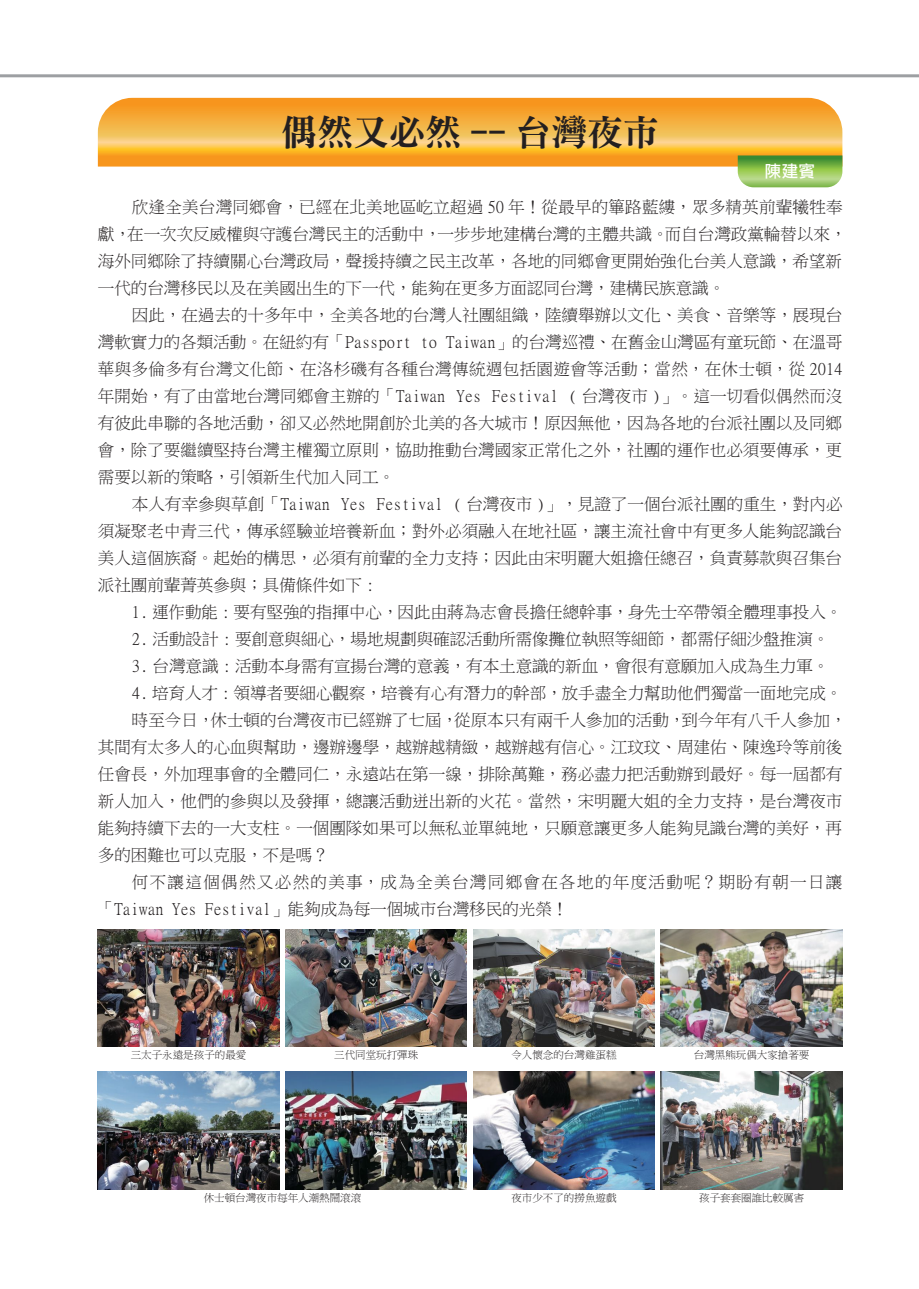
<style>
.page{position:relative;width:919px;height:1289px;background:#fff}
.page>*{position:absolute;margin:0;border:0;box-sizing:border-box;transform-origin:0 0}
.t1{font:36px "DFN Ming XB HK BF";color:#231f20}
.t2{font:16.5px/27px "Ming Li U";color:#231f20;text-align:justify}
.t3{font:16.5px "Ming Li U";letter-spacing:.08em;color:#231f20}
.t4{font:16.5px "DF Li Hei Md WIN BF";color:#fff}
.t5{font:10.5px "Ming Li U";color:#231f20}
</style>
<div class="page">
<hr style="left:0;top:74px;width:918px;height:3px;background:#9d9fa2">
<svg style="left:98px;top:98px;width:744px;height:68px;background:#f6af3e"></svg>
<svg style="left:737px;top:155px;width:105px;height:32px;background:#88bb59"></svg>
<img style="left:98px;top:929px;width:181px;height:117px">
<img style="left:98px;top:1071px;width:181px;height:118px">
<img style="left:285px;top:929px;width:182px;height:117px">
<img style="left:473px;top:1071px;width:181px;height:118px">
<img style="left:473px;top:929px;width:181px;height:117px">
<img style="left:661px;top:1071px;width:181px;height:118px">
<img style="left:661px;top:929px;width:181px;height:117px">
<img style="left:285px;top:1071px;width:182px;height:118px">
<h1 class="t1" style="left:281px;top:114px;width:379px">偶然又必然 -- 台灣夜市</h1>
<p class="t4" style="left:764px;top:163px;width:52px">陳建賓</p>
<p class="t2" style="left:98px;top:193px;width:750px;text-align:left;text-indent:34px">欣逢全美台灣同鄉會，已經在北美地區屹立超過 50 年！從最早的篳路藍縷，眾多精英前輩犧牲奉獻，在一次次反威權與守護台灣民主的活動中，一步步地建構台灣的主體共識。而自台灣政黨輪替以來，海外同鄉除了持續關心台灣政局，聲援持續之民主改革，各地的同鄉會更開始強化台美人意識，希望新一代的台灣移民以及在美國出生的下一代，能夠在更多方面認同台灣，建構民族意識。</p>
<p class="t2" style="left:98px;top:301px;width:746px;text-indent:34px">因此，在過去的十多年中，全美各地的台灣人社團組織，陸續舉辦以文化、美食、音樂等，展現台灣軟實力的各類活動。在紐約有「Passport to Taiwan」的台灣巡禮、在舊金山灣區有童玩節、在溫哥華與多倫多有台灣文化節、在洛杉磯有各種台灣傳統週包括園遊會等活動；當然，在休士頓，從 2014年開始，有了由當地台灣同鄉會主辦的「Taiwan Yes Festival ( 台灣夜市 )」。這一切看似偶然而沒有彼此串聯的各地活動，卻又必然地開創於北美的各大城市！原因無他，因為各地的台派社團以及同鄉會，除了要繼續堅持台灣主權獨立原則，協助推動台灣國家正常化之外，社團的運作也必須要傳承，更需要以新的策略，引領新生代加入同工。</p>
<p class="t2" style="left:98px;top:490px;width:746px;text-indent:34px">本人有幸參與草創「Taiwan Yes Festival ( 台灣夜市 )」，見證了一個台派社團的重生，對內必須凝聚老中青三代，傳承經驗並培養新血；對外必須融入在地社區，讓主流社會中有更多人能夠認識台美人這個族裔。起始的構思，必須有前輩的全力支持；因此由宋明麗大姐擔任總召，負責募款與召集台派社團前輩菁英參與；具備條件如下 :</p>
<p class="t2" style="left:132px;top:598px;width:712px">1. 運作動能 : 要有堅強的指揮中心，因此由蔣為志會長擔任總幹事，身先士卒帶領全體理事投入。</p>
<p class="t2" style="left:132px;top:625px;width:699px">2. 活動設計 : 要創意與細心，場地規劃與確認活動所需像攤位執照等細節，都需仔細沙盤推演。</p>
<p class="t2" style="left:132px;top:652px;width:699px">3. 台灣意識 : 活動本身需有宣揚台灣的意義，有本土意識的新血，會很有意願加入成為生力軍。</p>
<p class="t2" style="left:132px;top:679px;width:712px">4. 培育人才 : 領導者要細心觀察，培養有心有潛力的幹部，放手盡全力幫助他們獨當一面地完成。</p>
<p class="t2" style="left:132px;top:706px;width:716px">時至今日，休士頓的台灣夜市已經辦了七屆，從原本只有兩千人參加的活動，到今年有八千人參加，</p>
<p class="t2" style="left:98px;top:733px;width:746px">其間有太多人的心血與幫助，邊辦邊學，越辦越精緻，越辦越有信心。江玟玟、周建佑、陳逸玲等前後</p>
<p class="t2" style="left:98px;top:760px;width:746px">任會長，外加理事會的全體同仁，永遠站在第一線，排除萬難，務必盡力把活動辦到最好。每一屆都有</p>
<p class="t2" style="left:98px;top:787px;width:746px">新人加入，他們的參與以及發揮，總讓活動迸出新的火花。當然，宋明麗大姐的全力支持，是台灣夜市</p>
<p class="t2" style="left:98px;top:814px;width:745px">能夠持續下去的一大支柱。一個團隊如果可以無私並單純地，只願意讓更多人能夠見識台灣的美好，再</p>
<p class="t2" style="left:98px;top:841px;width:233px">多的困難也可以克服，不是嗎？</p>
<p class="t3" style="left:132px;top:874px;width:712px">何不讓這個偶然又必然的美事，成為全美台灣同鄉會在各地的年度活動呢？期盼有朝一日讓</p>
<p class="t2" style="left:98px;top:895px;width:472px">「Taiwan Yes Festival」能夠成為每一個城市台灣移民的光榮！</p>
<p class="t5" style="left:131px;top:1049px;width:117px">三太子永遠是孩子的最愛</p>
<p class="t5" style="left:334px;top:1049px;width:85px">三代同堂玩打彈珠</p>
<p class="t5" style="left:511px;top:1049px;width:106px">令人懷念的台灣雞蛋糕</p>
<p class="t5" style="left:693px;top:1049px;width:117px">台灣黑熊玩偶大家搶著要</p>
<p class="t5" style="left:204px;top:1192px;width:159px">休士頓台灣夜市每年人潮熱鬧滾滾</p>
<p class="t5" style="left:511px;top:1192px;width:106px">夜市少不了的撈魚遊戲</p>
<p class="t5" style="left:699px;top:1192px;width:107px">孩子套套圈誰比較厲害</p>
</div>
